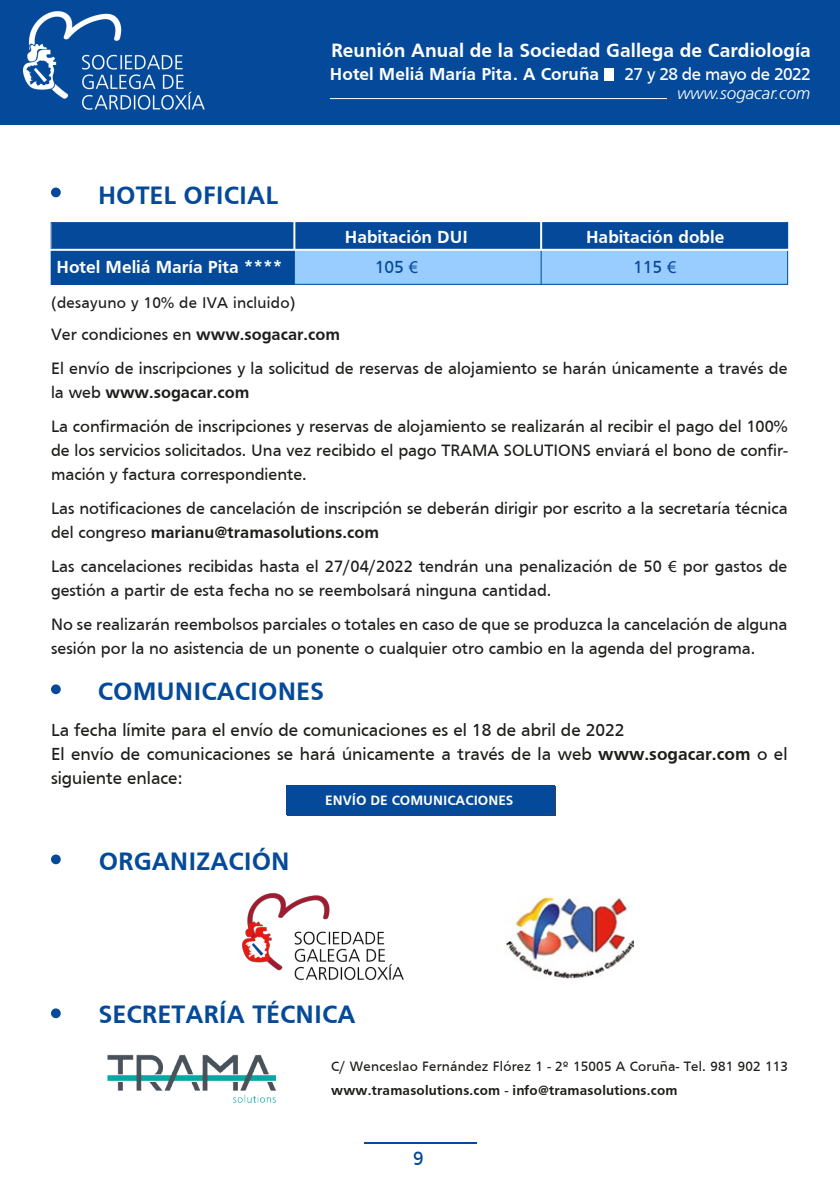
<style>
.page{position:relative;width:840px;height:1191px;background:#fff}
.page>*{position:absolute;margin:0;border:0;box-sizing:border-box;transform-origin:0 0}
.t1{font:700 26px "Frutiger";color:#054a9a}
.t2{font:20px "Frutiger";color:#054a9a}
.t3{font:700 19.8px "Frutiger";color:#fff}
.t4{font:18px/24px "Frutiger";color:#1d1d1b}
.t5{font:700 18px "Frutiger";color:#fff}
.t6{font:18px "Frutiger";color:#054a9a}
.t7{font:700 17.8px "Frutiger";color:#fff}
.t8{font:17.8px "Frutiger";letter-spacing:-.03em;color:#fff}
.t9{font:17px/24px "Frutiger";color:#1d1d1b}
.t10{font:italic 300 17px "Frutiger LT Std";color:#fff}
.t11{font:16px "Frutiger";letter-spacing:.015em;color:#1d1d1b}
.t12{font:14px/24px "Frutiger";letter-spacing:.015em;color:#1d1d1b}
.t13{font:700 14px "Frutiger";color:#fff}
.s1{font-family:"Myriad Pro"}
.s2{font-weight:700}
</style>
<div class="page">
<div style="left:52px;top:223px;width:735px;height:27px;background:#054a9a"></div>
<div style="left:51px;top:249px;width:243px;height:35px;background:#054a9a"></div>
<div style="left:294px;top:249px;width:493px;height:35px;background:#9cf"></div>
<div style="left:51px;top:187px;width:10px;height:10px;background:#054a9a;border-radius:50%"></div>
<div style="left:51px;top:684px;width:10px;height:10px;background:#054a9a;border-radius:50%"></div>
<hr style="left:364px;top:1142px;width:112px;height:2px;background:#054a9a">
<div style="left:51px;top:222px;width:736px;height:63px;border:1px solid #054a9a"></div>
<hr style="left:51px;top:248px;width:736px;height:2px;background:#054a9a">
<hr style="left:540px;top:222px;width:1px;height:62px;background:#054a9a">
<hr style="left:294px;top:222px;width:1px;height:62px;background:#054a9a">
<div style="left:51px;top:854px;width:10px;height:10px;background:#054a9a;border-radius:50%"></div>
<div style="left:51px;top:1008px;width:10px;height:10px;background:#054a9a;border-radius:50%"></div>
<div style="left:287px;top:787px;width:268px;height:29px;background:#054a9a"></div>
<div style="left:285px;top:785px;width:269px;height:29px;background:#054a9a"></div>
<img style="left:506px;top:897px;width:127px;height:82px">
<img style="left:242px;top:893px;width:162px;height:88px">
<img style="left:107px;top:1054px;width:169px;height:49px">
<div style="left:0;top:0;width:839px;height:125px;background:#054a9a"></div>
<div style="left:604px;top:68px;width:9px;height:13px;background:#fff"></div>
<hr style="left:330px;top:98px;width:336px;height:1px;background:#fff">
<hr style="left:9px;top:249px;width:788px;height:2px;background:#fff">
<img style="left:23px;top:11px;width:182px;height:98px">
<hr style="left:540px;top:197px;width:2px;height:52px;background:#fff">
<hr style="left:293px;top:197px;width:2px;height:52px;background:#fff">
<h1 class="t1" style="left:98px;top:185px;width:181px">HOTEL OFICIAL</h1>
<p class="t3" style="left:331px;top:43px;width:481px">Reunión Anual de la Sociedad Gallega de Cardiología</p>
<p class="t7" style="left:330px;top:67px;width:270px">Hotel Meliá María Pita . A Coruña</p>
<p class="t8" style="left:624px;top:67px;width:188px">27 y 28 de mayo de 2022</p>
<p class="t10" style="left:676px;top:84px;width:135px">www.sogacar.com</p>
<p class="t5" style="left:344px;top:230px;width:124px">Habitación DUI</p>
<p class="t5" style="left:585px;top:230px;width:140px">Habitación doble</p>
<p class="t5" style="left:56px;top:260px;width:227px">Hotel Meliá María Pita ****</p>
<p class="t6" style="left:374px;top:260px;width:45px">105 <span class="s1">€</span></p>
<p class="t6" style="left:632px;top:260px;width:45px">115 <span class="s1">€</span></p>
<p class="t11" style="left:51px;top:297px;width:246px">(desayuno y 10% de IVA incluido)</p>
<p class="t9" style="left:51px;top:319px;width:737px;line-height:34px">Ver condiciones en <span class="s2">www.sogacar.com<br></span>El envío de inscripciones y la solicitud de reservas de alojamiento se harán únicamente a través de</p>
<p class="t9" style="left:51px;top:377px;width:737px;line-height:34px">la web <span class="s2">www.sogacar.com<br></span>La confirmación de inscripciones y reservas de alojamiento se realizarán al recibir el pago del 100%</p>
<p class="t9" style="left:51px;top:440px;width:737px">de los servicios solicitados. Una vez recibido el pago TRAMA SOLUTIONS enviará el bono de confir&shy;mación y factura correspondiente.</p>
<p class="t9" style="left:51px;top:498px;width:737px">Las notificaciones de cancelación de inscripción se deberán dirigir por escrito a la secretaría técnica del congreso <span class="s2">marianu@tramasolutions.com</span></p>
<p class="t9" style="left:51px;top:556px;width:737px">Las cancelaciones recibidas hasta el 27/04/2022 tendrán una penalización de 50 <span class="s1">€</span> por gastos de gestión a partir de esta fecha no se reembolsará ninguna cantidad.</p>
<p class="t9" style="left:51px;top:614px;width:737px">No se realizarán reembolsos parciales o totales en caso de que se produzca la cancelación de alguna sesión por la no asistencia de un ponente o cualquier otro cambio en la agenda del programa.</p>
<h1 class="t1" style="left:98px;top:681px;width:228px">COMUNICACIONES</h1>
<p class="t4" style="left:51px;top:719px;width:737px">La fecha límite para el envío de comunicaciones es el 18 de abril de 2022<br>El envío de comunicaciones se hará únicamente a través de la web <span class="s2">www.sogacar.com</span> o el siguiente enlace:</p>
<h1 class="t1" style="left:99px;top:851px;width:192px">ORGANIZACIÓN</h1>
<p class="t13" style="left:325px;top:794px;width:190px">ENVÍO DE COMUNICACIONES</p>
<h1 class="t1" style="left:98px;top:1003px;width:258px">SECRETARÍA TÉCNICA</h1>
<p class="t12" style="left:331px;top:1055px;width:458px">C/ Wenceslao Fernández Flórez 1 - 2º 15005 A Coruña- Tel. 981 902 113 <span class="s2">www.tramasolutions.com</span> - <span class="s2">info@tramasolutions.com</span></p>
<p class="t2" style="left:413px;top:1150px;width:12px">9</p>
</div>
